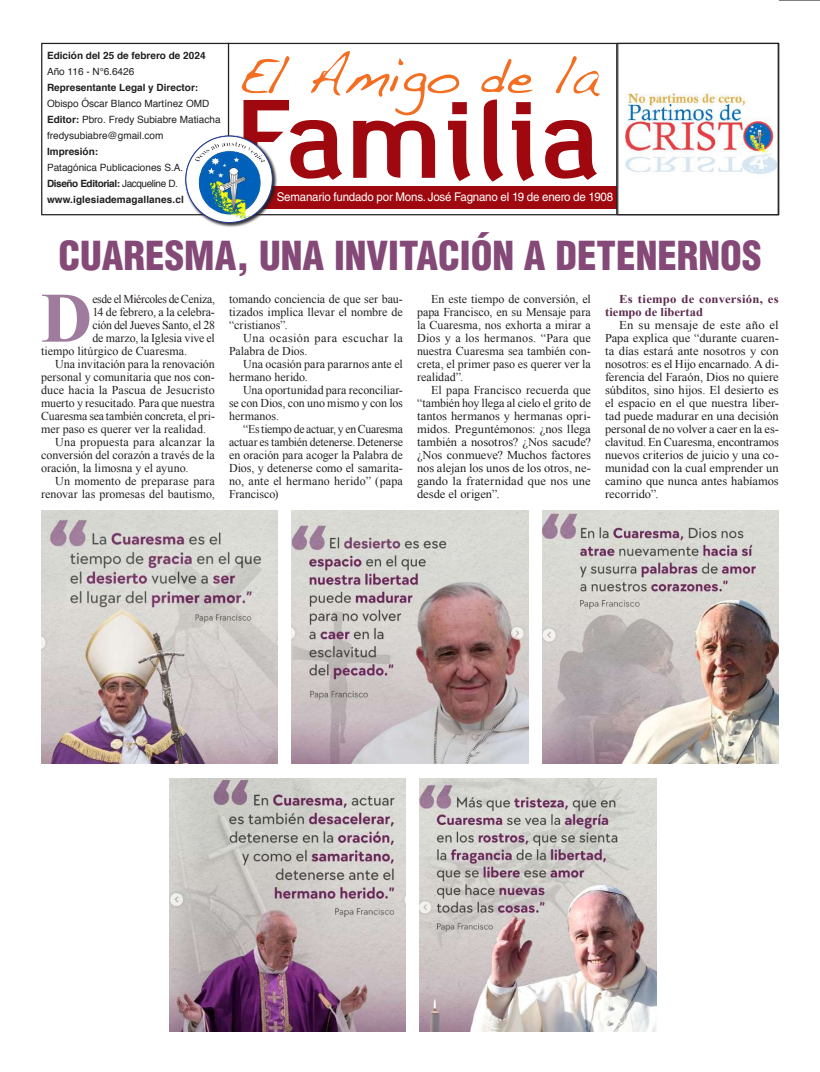
<style>
.page{position:relative;width:820px;height:1072px;background:#fff}
.page>*{position:absolute;margin:0;border:0;box-sizing:border-box;transform-origin:0 0}
.t1{font:700 70.9px "Times New Roman";color:#9f7c9d}
.t2{font:900 condensed 39px "Helvetica LT Std";color:#854978}
.t3{font:12px/13px "Times New Roman";color:#231f20;text-align:justify}
.t4{font:12px/13px "Times New Roman";color:#231f20;text-align:justify;scale:1.06 1}
.t5{font:12px "Helvetica LT Std";letter-spacing:-.02em;color:#fff;scale:.96 1}
.t6{font:700 12px/13px "Times New Roman";letter-spacing:.015em;color:#5d2c4e;scale:1.06 1}
.t7{font:12px/13px "Times New Roman";letter-spacing:.03em;color:#231f20}
.t8{font:12px "Times New Roman";letter-spacing:-.03em;color:#231f20}
.t9{font:12px "Times New Roman";letter-spacing:-.02em;color:#231f20}
.t10{font:700 10px/16px "Helvetica";color:#231f20}
.t11{font:10px/16px "Helvetica";color:#231f20}
.s1{font-weight:700}
.s2{font-weight:400}
</style>
<div class="page">
<img style="left:625px;top:93px;width:151px;height:81px">
<div style="left:228px;top:43px;width:550px;height:172px;border:1px solid #231f20"></div>
<div style="left:41px;top:43px;width:188px;height:172px;border:1px solid #231f20"></div>
<div style="left:229px;top:186px;width:387px;height:22px;background:#9f080e"></div>
<svg style="left:242px;top:51px;width:357px;height:131px"></svg>
<hr style="left:616px;top:43px;width:1px;height:171px;background:#231f20">
<hr style="left:778px;top:0;width:41px;height:1px;background:#000">
<div style="left:184px;top:135px;width:97px;height:97px;background:#231f20;opacity:.75"></div>
<img style="left:186px;top:136px;width:86px;height:86px;border-radius:50%">
<img style="left:41px;top:511px;width:236px;height:252px">
<img style="left:291px;top:511px;width:237px;height:252px">
<img style="left:542px;top:511px;width:236px;height:252px">
<img style="left:169px;top:778px;width:236px;height:253px">
<img style="left:419px;top:778px;width:237px;height:253px">
<p class="t10" style="left:47px;top:48px;width:160px">Edición del 25 de febrero de 2024</p>
<p class="t11" style="left:47px;top:64px;width:89px">Año 116 - N°6.6426</p>
<p class="t10" style="left:47px;top:80px;width:153px">Representante Legal y Director:</p>
<p class="t11" style="left:47px;top:96px;width:175px">Obispo Óscar Blanco Martínez OMD<br><span class="s1">Editor:</span> Pbro. Fredy Subiabre Matiacha fredysubiabre@gmail.com</p>
<p class="t10" style="left:47px;top:144px;width:53px">Impresión:</p>
<p class="t10" style="left:47px;top:160px;width:138px"><span class="s2">Patagónica Publicaciones S.A.<br></span>Diseño Editorial: <span class="s2">Jacqueline D. </span>www.iglesiademagallanes.cl</p>
<h2 class="t2" style="left:58px;top:231px;width:704px">CUARESMA, UNA INVITACIÓN A DETENERNOS</h2>
<p class="t5" style="left:277px;top:190px;width:352px">Semanario fundado por Mons. José Fagnano el 19 de enero de 1908</p>
<h1 class="t1" style="left:41px;top:269px;width:53px">D</h1>
<p class="t8" style="left:92px;top:290px;width:124px">esde el Miércoles de Ceniza,</p>
<p class="t3" style="left:92px;top:305px;width:124px">14 de febrero, a la celebra-</p>
<p class="t9" style="left:92px;top:316px;width:124px">ción del Jueves Santo, el 28</p>
<p class="t3" style="left:92px;top:331px;width:124px">de marzo, la Iglesia vive el</p>
<p class="t3" style="left:41px;top:344px;width:147px">tiempo litúrgico de Cuaresma.</p>
<p class="t3" style="left:55px;top:357px;width:161px">Una invitación para la renovación</p>
<p class="t3" style="left:41px;top:370px;width:175px">personal y comunitaria que nos con-</p>
<p class="t3" style="left:41px;top:383px;width:175px">duce hacia la Pascua de Jesucristo</p>
<p class="t3" style="left:41px;top:396px;width:175px">muerto y resucitado. Para que nuestra</p>
<p class="t3" style="left:41px;top:409px;width:175px">Cuaresma sea también concreta, el pri-</p>
<p class="t3" style="left:41px;top:422px;width:166px">mer paso es querer ver la realidad.</p>
<p class="t3" style="left:55px;top:435px;width:161px">Una propuesta para alcanzar la</p>
<p class="t3" style="left:41px;top:448px;width:175px">conversión del corazón a través de la</p>
<p class="t3" style="left:41px;top:461px;width:149px">oración, la limosna y el ayuno.</p>
<p class="t3" style="left:55px;top:474px;width:161px">Un momento de preparase para</p>
<p class="t3" style="left:41px;top:487px;width:175px">renovar las promesas del bautismo,</p>
<p class="t3" style="left:229px;top:292px;width:175px">tomando conciencia de que ser bau&shy;tizados implica llevar el nombre de “cristianos”.</p>
<p class="t7" style="left:229px;top:331px;width:175px;text-indent:14px">Una ocasión para escuchar la<br>Palabra de Dios.</p>
<p class="t3" style="left:229px;top:357px;width:175px;text-indent:14px">Una ocasión para pararnos ante el hermano herido.</p>
<p class="t3" style="left:229px;top:383px;width:175px;text-indent:14px">Una oportunidad para reconciliar&shy;se con Dios, con uno mismo y con los hermanos.</p>
<p class="t3" style="left:229px;top:422px;width:175px;text-indent:14px">“Es tiempo de actuar, y en Cuaresma actuar es también detenerse. Detenerse en oración para acoger la Palabra de Dios, y detenerse como el samarita&shy;no, ante el hermano herido” (papa Francisco)</p>
<p class="t3" style="left:417px;top:292px;width:175px;text-indent:14px">En este tiempo de conversión, el papa Francisco, en su Mensaje para la Cuaresma, nos exhorta a mirar a Dios y a los hermanos. “Para que nuestra Cuaresma sea también con&shy;creta, el primer paso es querer ver la realidad”.</p>
<p class="t3" style="left:417px;top:383px;width:175px;text-indent:14px">El papa Francisco recuerda que “también hoy llega al cielo el grito de tantos hermanos y hermanas opri&shy;midos. Preguntémonos: ¿nos llega también a nosotros? ¿Nos sacude? ¿Nos conmueve? Muchos factores nos alejan los unos de los otros, ne&shy;gando la fraternidad que nos une desde el origen”.</p>
<p class="t6" style="left:604px;top:292px;width:165px;text-indent:14px">Es tiempo de conversión, es tiempo de libertad</p>
<p class="t4" style="left:604px;top:318px;width:165px;text-indent:14px">En su mensaje de este año el Papa explica que “durante cuaren&shy;ta días estará ante nosotros y con nosotros: es el Hijo encarnado. A di&shy;ferencia del Faraón, Dios no quiere súbditos, sino hijos. El desierto es el espacio en el que nuestra liber&shy;tad puede madurar en una decisión personal de no volver a caer en la es&shy;clavitud. En Cuaresma, encontramos nuevos criterios de juicio y una co&shy;munidad con la cual emprender un camino que nunca antes habíamos recorrido”.</p>
</div>
